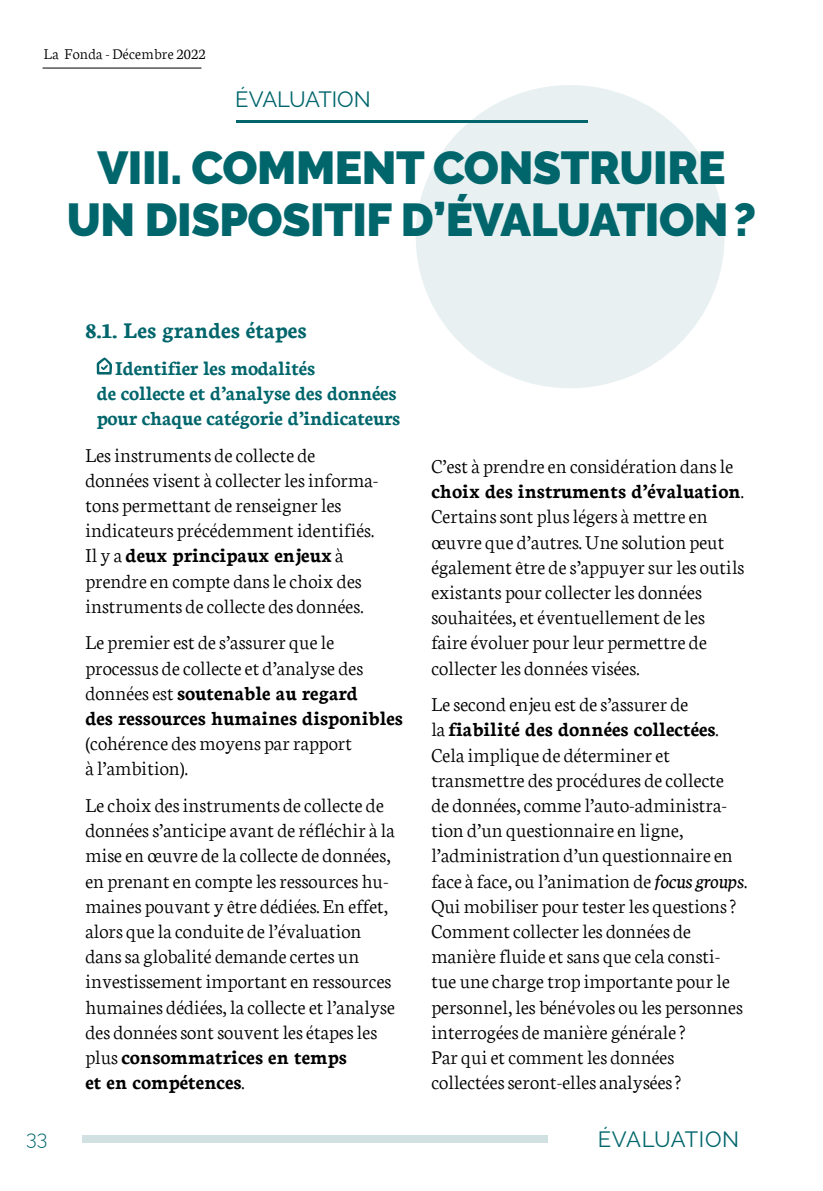
<style>
.page{position:relative;width:823px;height:1191px;background:#fff}
.page>*{position:absolute;margin:0;border:0;box-sizing:border-box;transform-origin:0 0}
.t1{font:900 46px/52px "Raleway";letter-spacing:-.01em;color:#00666c;text-align:center}
.t2{font:700 24px "Neuton";color:#00666c}
.t3{font:22px "Raleway";letter-spacing:.03em;color:#00666c}
.t4{font:22px "Raleway";color:#00666c}
.t5{font:300 21px/25.2px "Neuton";color:#000}
.t6{font:700 21px/25.2px "Neuton";letter-spacing:-.01em;color:#00666c}
.t7{font:300 20px "Raleway";color:#00666c}
.t8{font:300 16px "Neuton";letter-spacing:.01em;color:#000}
.s1{font-weight:700}
.s2{font-weight:400;font-style:italic}
</style>
<div class="page">
<div style="left:82px;top:1135px;width:465px;height:8px;background:#d1e1e2"></div>
<hr style="left:43px;top:68px;width:158px;height:1px;background:#000">
<div style="left:415px;top:85px;width:309px;height:303px;background:#e8f0f1;border-radius:50%"></div>
<hr style="left:235px;top:120px;width:352px;height:3px;background:#00666c">
<svg style="left:97px;top:357px;width:15px;height:18px"></svg>
<p class="t8" style="left:44px;top:45px;width:163px">La Fonda - Décembre 2022</p>
<p class="t4" style="left:235px;top:86px;width:137px">ÉVALUATION</p>
<h1 class="t1" style="left:67px;top:142px;width:690px">VIII. COMMENT CONSTRUIRE<br>UN DISPOSITIF D’ÉVALUATION?</h1>
<p class="t2" style="left:85px;top:317px;width:222px">8.1. Les grandes étapes</p>
<p class="t6" style="left:97px;top:355px;width:305px;text-indent:18px">Identifier les modalités<br>de collecte et d’analyse des données pour chaque catégorie d’indicateurs</p>
<p class="t5" style="left:85px;top:442px;width:294px">Les instruments de collecte de données visent à collecter les informa&shy;tons permettant de renseigner les indicateurs précédemment identifiés.<br>Il y a <span class="s1">deux principaux enjeux</span> à prendre en compte dans le choix des instruments de collecte des données.</p>
<p class="t5" style="left:85px;top:630px;width:319px">Le premier est de s’assurer que le processus de collecte et d’analyse des données est <span class="s1">soutenable au regard<br>des ressources humaines disponibles</span></p>
<p class="t5" style="left:85px;top:731px;width:268px">(cohérence des moyens par rapport à l’ambition).</p>
<p class="t5" style="left:85px;top:792px;width:311px">Le choix des instruments de collecte de données s’anticipe avant de réfléchir à la mise en œuvre de la collecte de données, en prenant en compte les ressources hu&shy;maines pouvant y être dédiées. En effet, alors que la conduite de l’évaluation dans sa globalité demande certes un investissement important en ressources humaines dédiées, la collecte et l’analyse des données sont souvent les étapes les plus <span class="s1">consommatrices en temps<br>et en compétences</span>.</p>
<p class="t5" style="left:431px;top:453px;width:314px">C’est à prendre en considération dans le <span class="s1">choix des instruments d’évaluation</span>.<br>Certains sont plus légers à mettre en œuvre que d’autres. Une solution peut également être de s’appuyer sur les outils existants pour collecter les données souhaitées, et éventuellement de les faire évoluer pour leur permettre de collecter les données visées.</p>
<p class="t5" style="left:431px;top:692px;width:317px">Le second enjeu est de s’assurer de<br>la <span class="s1">fiabilité des données collectées</span>.<br>Cela implique de déterminer et transmettre des procédures de collecte<br>de données, comme l’auto-administra&shy;tion d’un questionnaire en ligne, l’administration d’un questionnaire en face à face, ou l’animation de <span class="s2">focus groups</span>.<br>Qui mobiliser pour tester les questions?<br>Comment collecter les données de manière fluide et sans que cela consti&shy;tue une charge trop importante pour le personnel, les bénévoles ou les personnes interrogées de manière générale?<br>Par qui et comment les données collectées seront-elles analysées?</p>
<p class="t7" style="left:26px;top:1126px;width:23px">33</p>
<p class="t3" style="left:597px;top:1126px;width:143px">ÉVALUATION</p>
</div>
